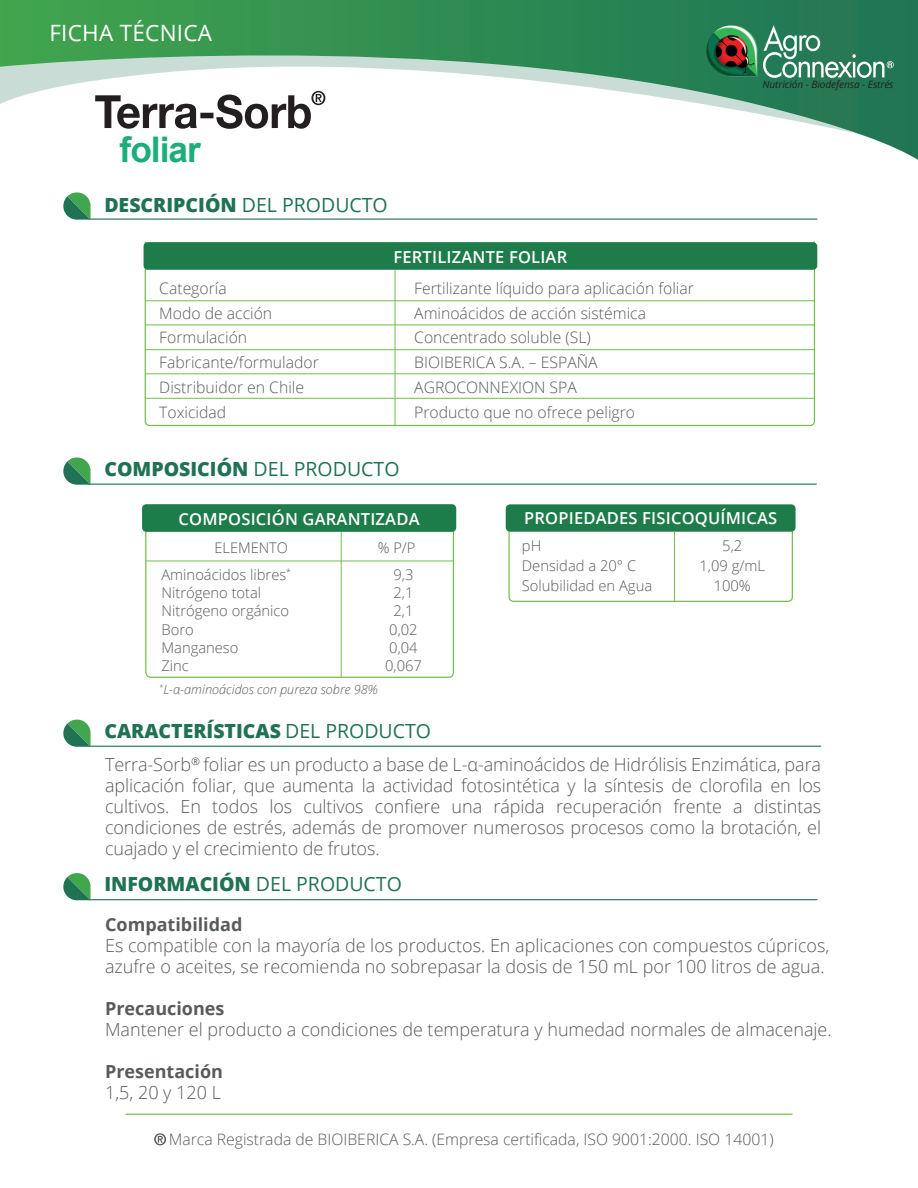
<style>
.page{position:relative;width:918px;height:1188px;background:#fff}
.page>*{position:absolute;margin:0;border:0;box-sizing:border-box;transform-origin:0 0}
.t1{font:700 35.25px "Arial";letter-spacing:-.025em;color:#1cad7b}
.t2{font:22.5px "Open Sans";letter-spacing:.01em;color:#fff}
.t3{font:800 19.5px "Open Sans";color:#207254}
.t4{font:300 18px/21px "Open Sans";color:#585b5b;text-align:justify}
.t5{font:700 18px "Open Sans";color:#585b5b}
.t6{font:600 16.5px "Open Sans";letter-spacing:.01em;color:#fff}
.t7{font:300 15.75px/24.8px "Open Sans";color:#585b5b}
.t8{font:300 14.7px/20px "Open Sans";color:#585b5b}
.t9{font:300 14.55px "Open Sans";color:#56595b}
.t10{font:italic 300 12.75px "Open Sans";color:#585b5b}
.t11{font:italic 10.05px "Open Sans";letter-spacing:-.01em;color:#231f20}
.s1{font-weight:400}
</style>
<div class="page">
<svg style="left:0;top:0;width:918px;height:160px"></svg>
<svg style="left:145px;top:531px;width:310px;height:147px"></svg>
<svg style="left:144px;top:241px;width:672px;height:186px"></svg>
<svg style="left:508px;top:532px;width:285px;height:70px"></svg>
<div style="left:506px;top:504px;width:290px;height:28px;background:#1e7c4a;border-radius:4px"></div>
<div style="left:142px;top:504px;width:314px;height:28px;background:#1e7c4a;border-radius:4px"></div>
<svg style="left:95px;top:91px;width:230px;height:38px"></svg>
<img style="left:706px;top:25px;width:51px;height:52px">
<svg style="left:763px;top:25px;width:131px;height:53px"></svg>
<svg style="left:154px;top:1133px;width:12px;height:12px"></svg>
<hr style="left:126px;top:1114px;width:666px;height:1px;background:#71bf44">
<hr style="left:89px;top:484px;width:728px;height:1px;background:#207254">
<svg style="left:63px;top:457px;width:28px;height:28px"></svg>
<hr style="left:89px;top:746px;width:732px;height:1px;background:#207254">
<svg style="left:63px;top:720px;width:28px;height:27px"></svg>
<hr style="left:89px;top:899px;width:728px;height:1px;background:#207254">
<svg style="left:63px;top:873px;width:28px;height:27px"></svg>
<hr style="left:89px;top:219px;width:728px;height:1px;background:#207254">
<svg style="left:63px;top:192px;width:28px;height:28px"></svg>
<hr style="left:395px;top:268px;width:1px;height:157px;background:#71bf44">
<div style="left:144px;top:242px;width:673px;height:28px;background:#1e7c4a;border-radius:4px"></div>
<p class="t2" style="left:49px;top:17px;width:164px">FICHA TÉCNICA</p>
<h1 class="t1" style="left:120px;top:124px;width:83px">foliar</h1>
<p class="t3" style="left:104px;top:190px;width:285px">DESCRIPCIÓN <span class="s1">DEL PRODUCTO</span></p>
<p class="t7" style="left:159px;top:275px;width:161px">Categoría<br>Modo de acción<br>Formulación<br>Fabricante/formulador<br>Distribuidor en Chile<br>Toxicidad</p>
<p class="t6" style="left:394px;top:245px;width:175px">FERTILIZANTE FOLIAR</p>
<p class="t7" style="left:414px;top:275px;width:281px">Fertilizante líquido para aplicación foliar<br>Aminoácidos de acción sistémica<br>Concentrado soluble (SL)<br>BIOIBERICA S.A. – ESPAÑA<br>AGROCONNEXION SPA<br>Producto que no ofrece peligro</p>
<p class="t3" style="left:104px;top:454px;width:297px">COMPOSICIÓN <span class="s1">DEL PRODUCTO</span></p>
<p class="t11" style="left:763px;top:78px;width:133px">Nutrición - Biodefensa - Estrés</p>
<p class="t6" style="left:179px;top:508px;width:242px">COMPOSICIÓN GARANTIZADA</p>
<p class="t6" style="left:524px;top:507px;width:255px">PROPIEDADES FISICOQUÍMICAS</p>
<p class="t9" style="left:215px;top:538px;width:75px">ELEMENTO</p>
<p class="t9" style="left:378px;top:538px;width:39px">% P/P</p>
<p class="t8" style="left:161px;top:564px;width:131px">Aminoácidos libres<sup>*</sup></p>
<p class="t8" style="left:394px;top:564px;width:21px">9,3</p>
<p class="t8" style="left:161px;top:582px;width:101px">Nitrógeno total</p>
<p class="t8" style="left:394px;top:582px;width:21px">2,1</p>
<p class="t8" style="left:161px;top:601px;width:129px">Nitrógeno orgánico</p>
<p class="t8" style="left:394px;top:601px;width:21px">2,1</p>
<p class="t8" style="left:161px;top:619px;width:34px">Boro</p>
<p class="t8" style="left:389px;top:619px;width:30px">0,02</p>
<p class="t8" style="left:161px;top:637px;width:79px">Manganeso</p>
<p class="t8" style="left:389px;top:637px;width:30px">0,04</p>
<p class="t8" style="left:161px;top:656px;width:29px">Zinc</p>
<p class="t8" style="left:385px;top:656px;width:38px">0,067</p>
<p class="t10" style="left:159px;top:681px;width:220px"><sup>*</sup>L-α-aminoácidos con pureza sobre 98%</p>
<p class="t8" style="left:522px;top:535px;width:132px">pH<br>Densidad a 20° C<br>Solubilidad en Agua</p>
<p class="t8" style="left:700px;top:535px;width:67px;text-align:center">5,2<br>1,09 g/mL<br>100%</p>
<p class="t3" style="left:104px;top:716px;width:328px">CARACTERÍSTICAS <span class="s1">DEL PRODUCTO</span></p>
<p class="t4" style="left:105px;top:754px;width:718px">Terra-Sorb<sup>®</sup> foliar es un producto a base de L-α-aminoácidos de Hidrólisis Enzimática, para aplicación foliar, que aumenta la actividad fotosintética y la síntesis de clorofila en los cultivos. En todos los cultivos confiere una rápida recuperación frente a distintas condiciones de estrés, además de promover numerosos procesos como la brotación, el cuajado y el crecimiento de frutos.</p>
<p class="t3" style="left:104px;top:869px;width:299px">INFORMACIÓN <span class="s1">DEL PRODUCTO</span></p>
<p class="t5" style="left:105px;top:912px;width:139px">Compatibilidad</p>
<p class="t4" style="left:105px;top:935px;width:726px">Es compatible con la mayoría de los productos. En aplicaciones con compuestos cúpricos, azufre o aceites, se recomienda no sobrepasar la dosis de 150 mL por 100 litros de agua.</p>
<p class="t5" style="left:105px;top:996px;width:121px">Precauciones</p>
<p class="t4" style="left:105px;top:1019px;width:728px">Mantener el producto a condiciones de temperatura y humedad normales de almacenaje.</p>
<p class="t5" style="left:105px;top:1059px;width:119px">Presentación</p>
<p class="t4" style="left:105px;top:1082px;width:117px">1,5, 20 y 120 L</p>
<p class="t7" style="left:169px;top:1127px;width:606px">Marca Registrada de BIOIBERICA S.A. (Empresa certificada, ISO 9001:2000. ISO 14001)</p>
</div>
